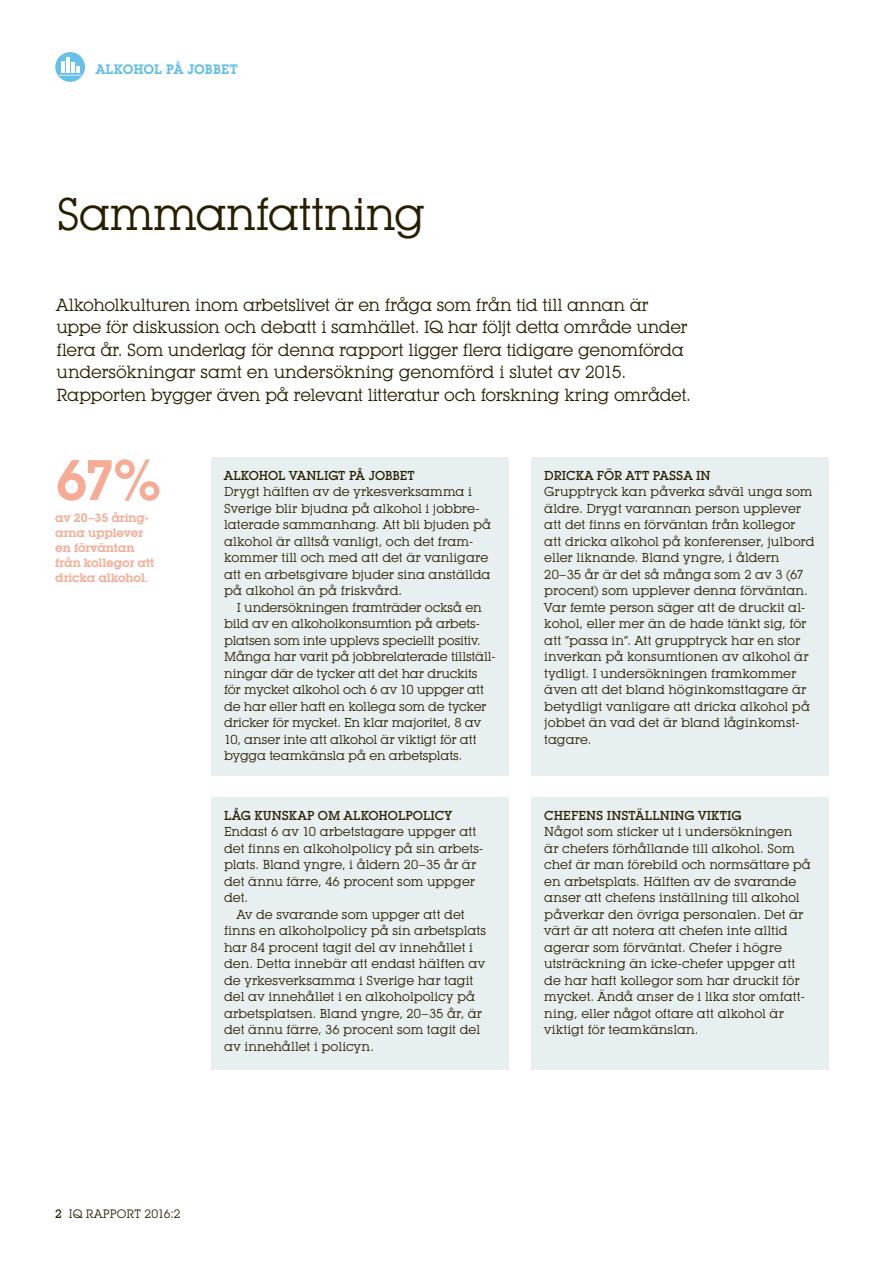
<style>
.page{position:relative;width:893px;height:1263px;background:#fff}
.page>*{position:absolute;margin:0;border:0;box-sizing:border-box;transform-origin:0 0}
.t1{font:600 56.1px "Lubalin Graph IT Cby BT";color:#f7ab95}
.Stor_rubrik{font:45px "Lubalin Graph IT Cby BT";letter-spacing:-.025em;color:#281f00}
.Ingress{font:17.25px/22.5px "Lubalin Graph IT Cby BT";letter-spacing:-.02em;color:#281f00}
.Vinjett{font:600 13.5px "Lubalin Graph IT Cby BT";letter-spacing:-.005em;color:#63bfea}
.Lubalin_bröd_indrag{font:12.75px/16.5px "Lubalin Graph IT Cby BT";letter-spacing:-.005em;color:#281f00}
.Lubalin_bröd{font:12.75px/16.5px "Lubalin Graph IT Cby BT";letter-spacing:-.005em;color:#281f00}
.Mellanrubrik{font:500 12.75px "Lubalin Graph IT Cby BT";color:#281f00}
.t2{font:600 12px/15px "Lubalin Graph IT Cby BT";letter-spacing:-.01em;color:#f7ab95}
.t3{font:12px "Lubalin Graph IT Cby BT";color:#281f00}
.s1{font-weight:500}
</style>
<div class="page">
<div style="left:55px;top:52px;width:30px;height:30px;background:#67c0ea;border-radius:50%"></div>
<hr style="left:67px;top:58px;width:3px;height:15px;background:#fff">
<svg style="left:59px;top:62px;width:23px;height:14px"></svg>
<div style="left:211px;top:457px;width:298px;height:319px;background:#e7eff0"></div>
<div style="left:531px;top:457px;width:298px;height:319px;background:#e7eff0"></div>
<div style="left:211px;top:797px;width:298px;height:272px;background:#e7eff0"></div>
<div style="left:531px;top:797px;width:298px;height:272px;background:#e7eff0"></div>
<p class="Vinjett" style="left:96px;top:61px;width:144px">ALKOHOL PÅ JOBBET</p>
<p class="Stor_rubrik" style="left:57px;top:187px;width:370px">Sammanfattning</p>
<p class="Ingress" style="left:57px;top:293px;width:636px">Alkoholkulturen inom arbetslivet är en fråga som från tid till annan är uppe för diskussion och debatt i samhället. IQ har följt detta område under flera år. Som underlag för denna rapport ligger flera tidigare genomförda undersökningar samt en undersökning genomförd i slutet av 2015.<br>Rapporten bygger även på relevant litteratur och forskning kring området.</p>
<p class="t1" style="left:55px;top:446px;width:108px">67%</p>
<p class="t2" style="left:55px;top:510px;width:100px">av 20–35 åring&shy;arna upplever en förväntan från kollegor att dricka alkohol.</p>
<p class="Mellanrubrik" style="left:224px;top:467px;width:192px">ALKOHOL VANLIGT PÅ JOBBET</p>
<p class="Lubalin_bröd_indrag" style="left:224px;top:483px;width:269px">Drygt hälften av de yrkesverksamma i Sverige blir bjudna på alkohol i jobbre&shy;laterade sammanhang. Att bli bjuden på alkohol är alltså vanligt, och det fram&shy;kommer till och med att det är vanligare att en arbetsgivare bjuder sina anställda på alkohol än på friskvård.</p>
<p class="Lubalin_bröd_indrag" style="left:224px;top:599px;width:273px;text-indent:13px">I undersökningen framträder också en bild av en alkoholkonsumtion på arbets&shy;platsen som inte upplevs speciellt positiv.<br>Många har varit på jobbrelaterade tillställ&shy;ningar där de tycker att det har druckits för mycket alkohol och 6 av 10 uppger att de har eller haft en kollega som de tycker dricker för mycket. En klar majoritet, 8 av 10, anser inte att alkohol är viktigt för att bygga teamkänsla på en arbetsplats.</p>
<p class="Mellanrubrik" style="left:224px;top:807px;width:229px">LÅG KUNSKAP OM ALKOHOLPOLICY</p>
<p class="Lubalin_bröd_indrag" style="left:224px;top:823px;width:261px">Endast 6 av 10 arbetstagare uppger att det finns en alkoholpolicy på sin arbets&shy;plats. Bland yngre, i åldern 20–35 år är det ännu färre, 46 procent som uppger det.</p>
<p class="Lubalin_bröd_indrag" style="left:224px;top:906px;width:264px;text-indent:13px">Av de svarande som uppger att det finns en alkoholpolicy på sin arbetsplats har 84 procent tagit del av innehållet i den. Detta innebär att endast hälften av de yrkesverksamma i Sverige har tagit del av innehållet i en alkoholpolicy på arbetsplatsen. Bland yngre, 20–35 år, är det ännu färre, 36 procent som tagit del av innehållet i policyn.</p>
<p class="Mellanrubrik" style="left:544px;top:467px;width:168px">DRICKA FÖR ATT PASSA IN</p>
<p class="Lubalin_bröd" style="left:544px;top:483px;width:272px">Grupptryck kan påverka såväl unga som äldre. Drygt varannan person upplever att det finns en förväntan från kollegor att dricka alkohol på konferenser, julbord eller liknande. Bland yngre, i åldern 20–35 år är det så många som 2 av 3 (67 procent) som upplever denna förväntan.<br>Var femte person säger att de druckit al&shy;kohol, eller mer än de hade tänkt sig, för att ”passa in”. Att grupptryck har en stor inverkan på konsumtionen av alkohol är tydligt. I undersökningen framkommer även att det bland höginkomsttagare är betydligt vanligare att dricka alkohol på jobbet än vad det är bland låginkomst&shy;tagare.</p>
<p class="Mellanrubrik" style="left:544px;top:807px;width:199px">CHEFENS INSTÄLLNING VIKTIG</p>
<p class="Lubalin_bröd" style="left:544px;top:823px;width:268px">Något som sticker ut i undersökningen<br>är chefers förhållande till alkohol. Som chef är man förebild och normsättare på en arbetsplats. Hälften av de svarande anser att chefens inställning till alkohol påverkar den övriga personalen. Det är värt är att notera att chefen inte alltid agerar som förväntat. Chefer i högre utsträckning än icke-chefer uppger att de har haft kollegor som har druckit för mycket. Ändå anser de i lika stor omfatt&shy;ning, eller något oftare att alkohol är viktigt för teamkänslan.</p>
<p class="t3" style="left:55px;top:1206px;width:127px"><span class="s1">2</span> IQ RAPPORT 2016:2</p>
</div>
